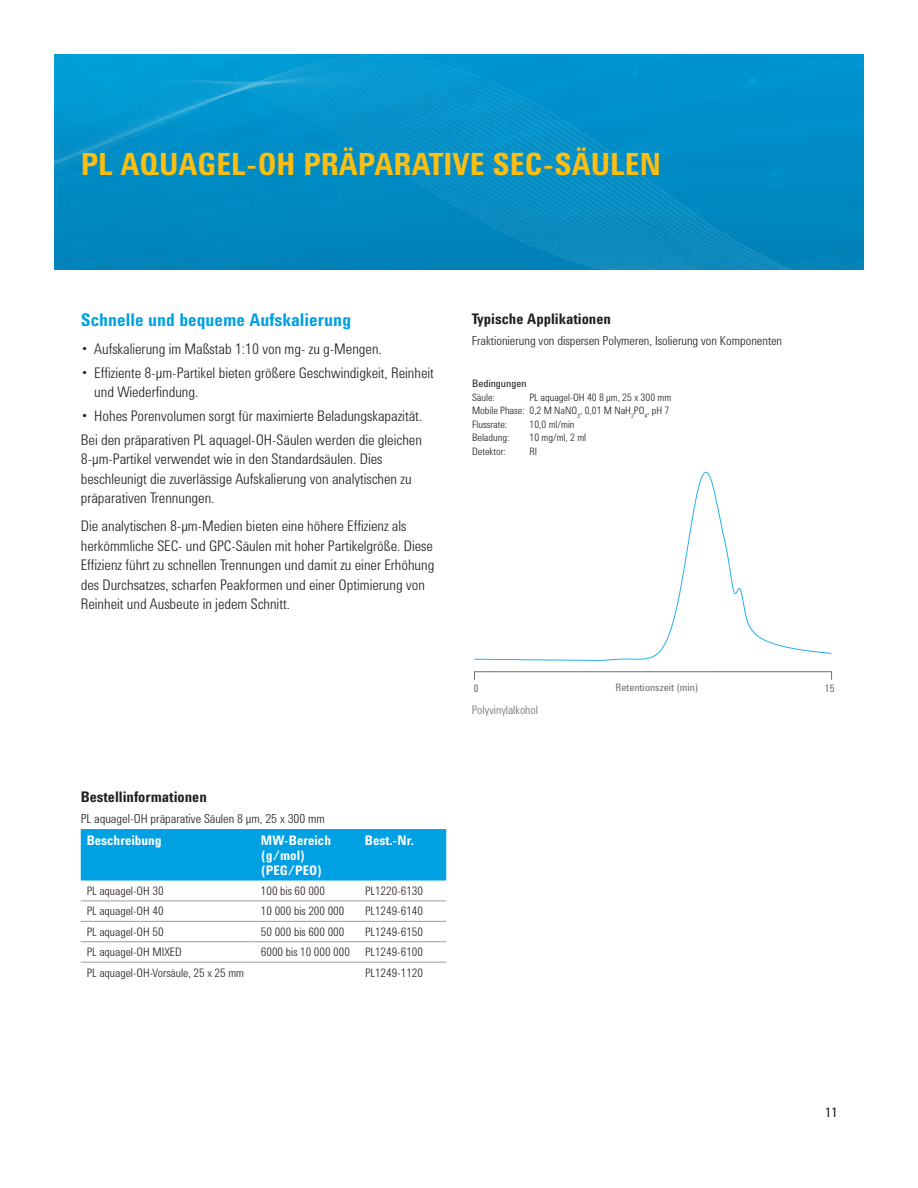
<style>
.page{position:relative;width:918px;height:1188px;background:#fff}
.page>*{position:absolute;margin:0;border:0;box-sizing:border-box;transform-origin:0 0}
.t1{font:700 31.5px "Agilent Condensed CFF";color:#fdbe12}
.t2{font:700 18px "Agilent Condensed CFF";color:#00a1e3}
.t3{font:300 15px/19.5px "Agilent Condensed CFF";color:#231f20}
.t4{font:700 15px "Agilent Condensed CFF";color:#231f20}
.t5{font:700 13.5px/15px "Agilent Condensed CFF";color:#fff}
.t6{font:13.5px "Agilent Condensed CFF";color:#231f20}
.t7{font:300 12.75px "Agilent Condensed CFF";color:#231f20}
.t8{font:300 12px "Agilent Condensed CFF";color:#231f20}
.t9{font:300 12px "Agilent Condensed CFF";color:#6c6d70}
.t10{font:300 10.5px/13.5px "Agilent Condensed CFF";color:#231f20}
.t11{font:10.5px "Agilent Condensed CFF";color:#6c6d70}
.t12{font:10.5px "Agilent Condensed CFF";color:#231f20}
</style>
<div class="page">
<img style="left:54px;top:54px;width:810px;height:216px">
<div style="left:81px;top:829px;width:365px;height:52px;background:#00a1e3"></div>
<hr style="left:81px;top:901px;width:174px;height:1px;background:#9b9da0">
<hr style="left:255px;top:901px;width:104px;height:1px;background:#9b9da0">
<hr style="left:359px;top:901px;width:87px;height:1px;background:#9b9da0">
<hr style="left:81px;top:921px;width:174px;height:1px;background:#9b9da0">
<hr style="left:255px;top:921px;width:104px;height:1px;background:#9b9da0">
<hr style="left:359px;top:921px;width:87px;height:1px;background:#9b9da0">
<hr style="left:81px;top:941px;width:174px;height:1px;background:#9b9da0">
<hr style="left:255px;top:941px;width:104px;height:1px;background:#9b9da0">
<hr style="left:359px;top:941px;width:87px;height:1px;background:#9b9da0">
<hr style="left:81px;top:962px;width:174px;height:1px;background:#9b9da0">
<hr style="left:255px;top:962px;width:104px;height:1px;background:#9b9da0">
<hr style="left:359px;top:962px;width:87px;height:1px;background:#9b9da0">
<div style="left:474px;top:671px;width:358px;height:9px;border:1px solid #6c6d70"></div>
<svg style="left:474px;top:471px;width:358px;height:190px"></svg>
<h1 class="t1" style="left:81px;top:141px;width:582px">PL AQUAGEL-OH PRÄPARATIVE SEC-SÄULEN</h1>
<p class="t2" style="left:81px;top:306px;width:272px">Schnelle und bequeme Aufskalierung</p>
<p class="t3" style="left:82px;top:338px;width:301px">• Aufskalierung im Maßstab 1:10 von mg- zu g-Mengen.</p>
<p class="t3" style="left:94px;top:362px;width:341px;text-indent:-12px">• Effiziente 8-µm-Partikel bieten größere Geschwindigkeit, Reinheit und Wiederfindung.</p>
<p class="t3" style="left:81px;top:403px;width:343px;line-height:23.7px">• Hohes Porenvolumen sorgt für maximierte Beladungskapazität.<br>Bei den präparativen PL aquagel-OH-Säulen werden die gleichen</p>
<p class="t3" style="left:81px;top:448px;width:332px">8-µm-Partikel verwendet wie in den Standardsäulen. Dies beschleunigt die zuverlässige Aufskalierung von analytischen zu präparativen Trennungen.</p>
<p class="t3" style="left:81px;top:515px;width:355px">Die analytischen 8-µm-Medien bieten eine höhere Effizienz als herkömmliche SEC- und GPC-Säulen mit hoher Partikelgröße. Diese Effizienz führt zu schnellen Trennungen und damit zu einer Erhöhung des Durchsatzes, scharfen Peakformen und einer Optimierung von Reinheit und Ausbeute in jedem Schnitt.</p>
<p class="t4" style="left:81px;top:786px;width:128px">Bestellinformationen</p>
<p class="t7" style="left:81px;top:809px;width:246px">PL aquagel-OH präparative Säulen 8 µm, 25 x 300 mm</p>
<p class="t5" style="left:87px;top:832px;width:77px">Beschreibung</p>
<p class="t5" style="left:261px;top:832px;width:72px">MW-Bereich (g/mol) (PEG/PEO)</p>
<p class="t5" style="left:365px;top:832px;width:50px">Best.-Nr.</p>
<p class="t8" style="left:87px;top:882px;width:78px">PL aquagel-OH 30</p>
<p class="t8" style="left:261px;top:882px;width:66px">100 bis 60 000</p>
<p class="t8" style="left:365px;top:882px;width:60px">PL1220-6130</p>
<p class="t8" style="left:87px;top:902px;width:78px">PL aquagel-OH 40</p>
<p class="t8" style="left:261px;top:902px;width:85px">10 000 bis 200 000</p>
<p class="t8" style="left:365px;top:902px;width:60px">PL1249-6140</p>
<p class="t8" style="left:87px;top:923px;width:78px">PL aquagel-OH 50</p>
<p class="t8" style="left:261px;top:923px;width:85px">50 000 bis 600 000</p>
<p class="t8" style="left:365px;top:923px;width:60px">PL1249-6150</p>
<p class="t8" style="left:87px;top:943px;width:97px">PL aquagel-OH MIXED</p>
<p class="t8" style="left:261px;top:943px;width:164px">6000 bis 10 000 000 PL1249-6100</p>
<p class="t8" style="left:87px;top:963px;width:159px">PL aquagel-OH-Vorsäule, 25 x 25 mm</p>
<p class="t8" style="left:365px;top:963px;width:60px">PL1249-1120</p>
<p class="t4" style="left:472px;top:308px;width:141px">Typische Applikationen</p>
<p class="t7" style="left:472px;top:331px;width:312px">Fraktionierung von dispersen Polymeren, Isolierung von Komponenten</p>
<p class="t12" style="left:472px;top:376px;width:56px">Bedingungen</p>
<p class="t10" style="left:472px;top:390px;width:24px">Säule:</p>
<p class="t10" style="left:472px;top:390px;width:201px;text-indent:57px">PL aquagel-OH 40 8 µm, 25 x 300 mm<br>Mobile Phase: 0,2 M NaNO<sub>3</sub>, 0,01 M NaH<sub>2</sub>PO<sub>4</sub>, pH 7<br>Flussrate:</p>
<p class="t10" style="left:530px;top:417px;width:47px">10,0 ml/min</p>
<p class="t10" style="left:472px;top:430px;width:39px">Beladung:</p>
<p class="t10" style="left:530px;top:430px;width:58px">10 mg/ml, 2 ml</p>
<p class="t10" style="left:472px;top:444px;width:35px">Detektor:</p>
<p class="t10" style="left:530px;top:444px;width:9px">RI</p>
<p class="t11" style="left:474px;top:680px;width:6px">0</p>
<p class="t11" style="left:616px;top:680px;width:84px">Retentionszeit (min)</p>
<p class="t11" style="left:825px;top:680px;width:11px">15</p>
<p class="t9" style="left:472px;top:701px;width:68px">Polyvinylalkohol</p>
<p class="t6" style="left:825px;top:1102px;width:14px">11</p>
</div>
